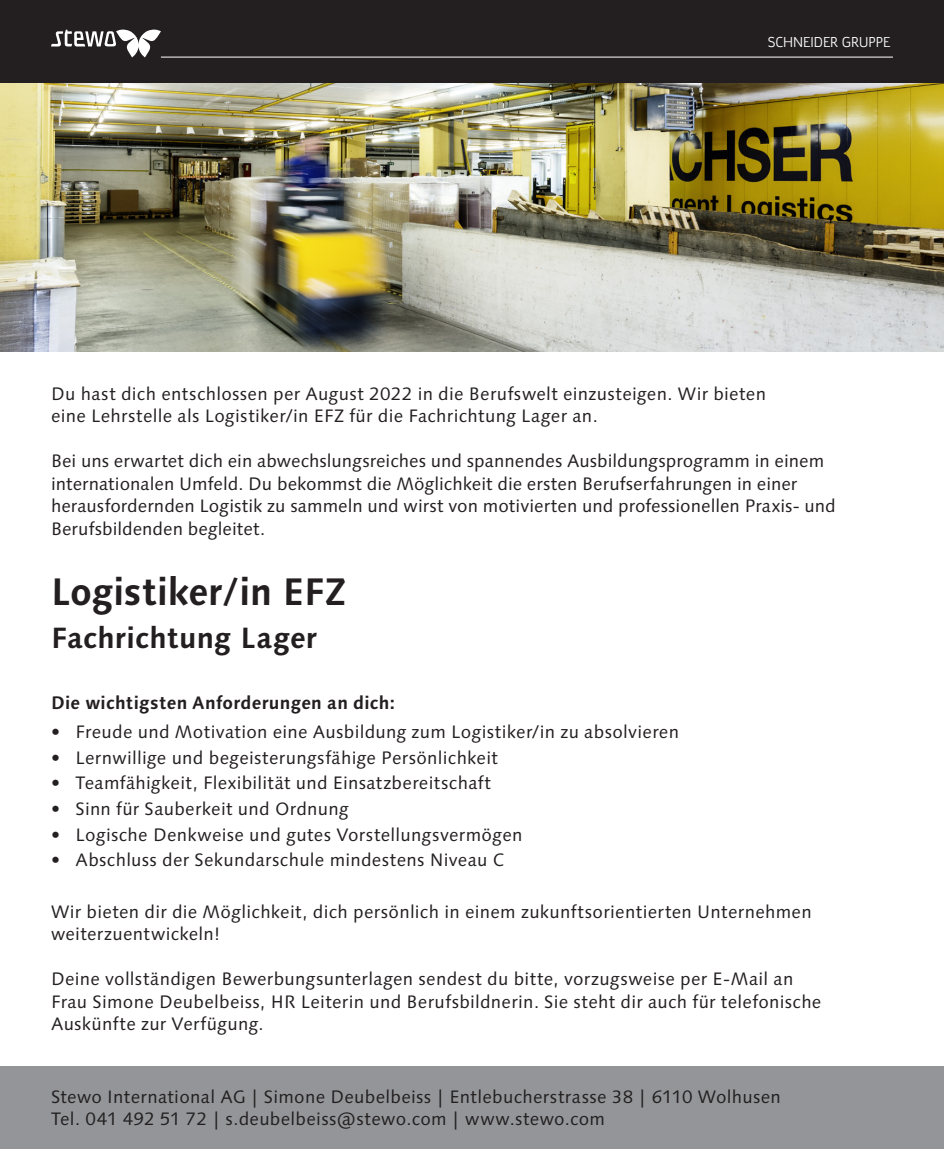
<style>
.page{position:relative;width:944px;height:1149px;background:#fff}
.page>*{position:absolute;margin:0;border:0;box-sizing:border-box;transform-origin:0 0}
.Titel_gross{font:700 38.25px "Linotype Syntax";letter-spacing:-.01em;color:#231f20}
.Titel_Zusatz{font:700 29.25px "Linotype Syntax";letter-spacing:.005em;color:#231f20}
.Grundtext{font:18px/22.5px "Linotype Syntax";letter-spacing:.015em;color:#231f20}
.Aufzählungen{font:18px "Linotype Syntax";letter-spacing:.015em;color:#231f20}
.Titel_Aufzählungen{font:700 18px "Linotype Syntax";letter-spacing:.015em;color:#231f20}
.t1{font:300 14.85px "Argumentum";color:#fff}
</style>
<div class="page">
<img style="left:0;top:83px;width:944px;height:268px">
<div style="left:0;top:1065px;width:944px;height:83px;background:#939598"></div>
<div style="left:0;top:0;width:944px;height:83px;background:#231f20"></div>
<svg style="left:51px;top:30px;width:110px;height:27px"></svg>
<hr style="left:161px;top:57px;width:732px;height:1px;background:#fff">
<p class="t1" style="left:768px;top:33px;width:124px">SCHNEIDER GRUPPE</p>
<p class="Grundtext" style="left:51px;top:382px;width:717px">Du hast dich entschlossen per August 2022 in die Berufswelt einzusteigen. Wir bieten eine Lehrstelle als Logistiker/in EFZ für die Fachrichtung Lager an.</p>
<p class="Grundtext" style="left:51px;top:450px;width:786px">Bei uns erwartet dich ein abwechslungsreiches und spannendes Ausbildungsprogramm in einem internationalen Umfeld. Du bekommst die Möglichkeit die ersten Berufserfahrungen in einer herausfordernden Logistik zu sammeln und wirst von motivierten und professionellen Praxis- und Berufsbildenden begleitet.</p>
<p class="Titel_gross" style="left:51px;top:567px;width:297px">Logistiker/in EFZ</p>
<p class="Titel_Zusatz" style="left:51px;top:619px;width:268px">Fachrichtung Lager</p>
<p class="Titel_Aufzählungen" style="left:51px;top:691px;width:345px">Die wichtigsten Anforderungen an dich:</p>
<p class="Aufzählungen" style="left:51px;top:720px;width:630px">• Freude und Motivation eine Ausbildung zum Logistiker/in zu absolvieren</p>
<p class="Aufzählungen" style="left:51px;top:746px;width:448px">• Lernwillige und begeisterungsfähige Persönlichkeit</p>
<p class="Aufzählungen" style="left:51px;top:772px;width:441px">• Teamfähigkeit, Flexibilität und Einsatzbereitschaft</p>
<p class="Aufzählungen" style="left:51px;top:798px;width:299px">• Sinn für Sauberkeit und Ordnung</p>
<p class="Aufzählungen" style="left:51px;top:823px;width:473px">• Logische Denkweise und gutes Vorstellungsvermögen</p>
<p class="Aufzählungen" style="left:51px;top:849px;width:454px">• Abschluss der Sekundarschule mindestens Niveau C</p>
<p class="Grundtext" style="left:51px;top:900px;width:762px">Wir bieten dir die Möglichkeit, dich persönlich in einem zukunftsorientierten Unternehmen weiterzuentwickeln!</p>
<p class="Grundtext" style="left:51px;top:967px;width:772px">Deine vollständigen Bewerbungsunterlagen sendest du bitte, vorzugsweise per E-Mail an<br>Frau Simone Deubelbeiss, HR Leiterin und Berufsbildnerin. Sie steht dir auch für telefonische<br>Auskünfte zur Verfügung.</p>
<p class="Grundtext" style="left:51px;top:1085px;width:731px">Stewo International AG | Simone Deubelbeiss | Entlebucherstrasse 38 | 6110 Wolhusen<br>Tel. 041 492 51 72 | s.deubelbeiss@stewo.com | www.stewo.com</p>
</div>
